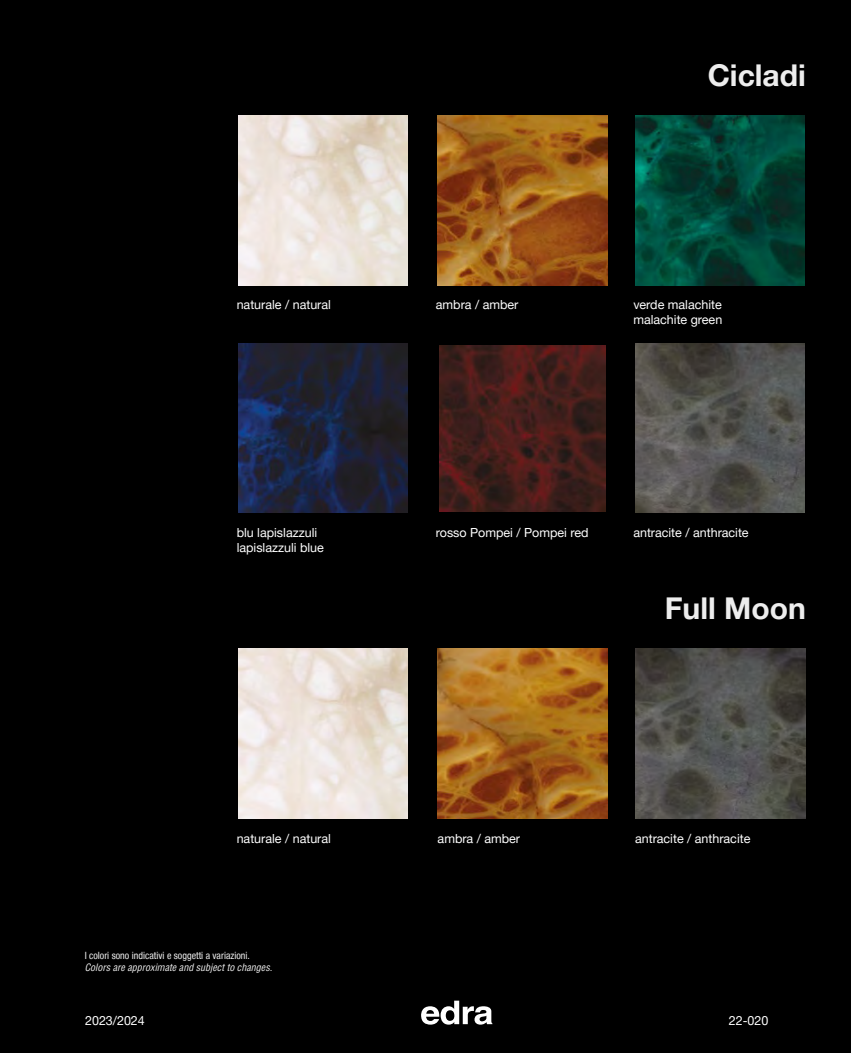
<style>
.page{position:relative;width:851px;height:1053px;background:#fff}
.page>*{position:absolute;margin:0;border:0;box-sizing:border-box;transform-origin:0 0}
.t1{font:700 30px "Helvetica Neue LT Pro";color:#ededed}
.t2{font:12.5px/15px "Helvetica Neue LT Pro";color:#fff}
.t3{font:condensed 10px "Helvetica Neue Condensed";color:#ededed}
.t4{font:italic condensed 10px "Helvetica LT Pro";color:#ededed}
</style>
<div class="page">
<div style="left:0;top:0;width:850px;height:1052px;background:#000"></div>
<svg style="left:421px;top:1000px;width:71px;height:24px"></svg>
<img style="left:635px;top:116px;width:169px;height:169px">
<img style="left:238px;top:116px;width:170px;height:169px">
<img style="left:437px;top:116px;width:170px;height:169px">
<img style="left:635px;top:343px;width:169px;height:170px">
<img style="left:238px;top:343px;width:170px;height:170px">
<img style="left:439px;top:345px;width:166px;height:166px">
<img style="left:238px;top:648px;width:170px;height:170px">
<img style="left:437px;top:648px;width:170px;height:170px">
<img style="left:635px;top:648px;width:170px;height:170px">
<h1 class="t1" style="left:707px;top:56px;width:100px">Cicladi</h1>
<p class="t2" style="left:237px;top:297px;width:96px">naturale / natural</p>
<p class="t2" style="left:436px;top:297px;width:84px">ambra / amber</p>
<p class="t2" style="left:633px;top:297px;width:90px">verde malachite malachite green</p>
<p class="t2" style="left:237px;top:525px;width:82px">blu lapislazzuli</p>
<p class="t2" style="left:436px;top:525px;width:154px">rosso Pompei / Pompei red</p>
<p class="t2" style="left:633px;top:525px;width:117px">antracite / anthracite</p>
<p class="t2" style="left:237px;top:540px;width:89px">lapislazzuli blue</p>
<p class="t2" style="left:237px;top:830px;width:96px">naturale / natural</p>
<p class="t2" style="left:437px;top:830px;width:84px">ambra / amber</p>
<p class="t3" style="left:85px;top:949px;width:167px">I colori sono indicativi e soggetti a variazioni.</p>
<p class="t4" style="left:85px;top:960px;width:189px">Colors are approximate and subject to changes.</p>
<p class="t2" style="left:85px;top:1012px;width:61px">2023/2024</p>
<h1 class="t1" style="left:664px;top:589px;width:143px">Full Moon</h1>
<p class="t2" style="left:635px;top:830px;width:117px">antracite / anthracite</p>
<p class="t2" style="left:728px;top:1012px;width:41px">22-020</p>
</div>
